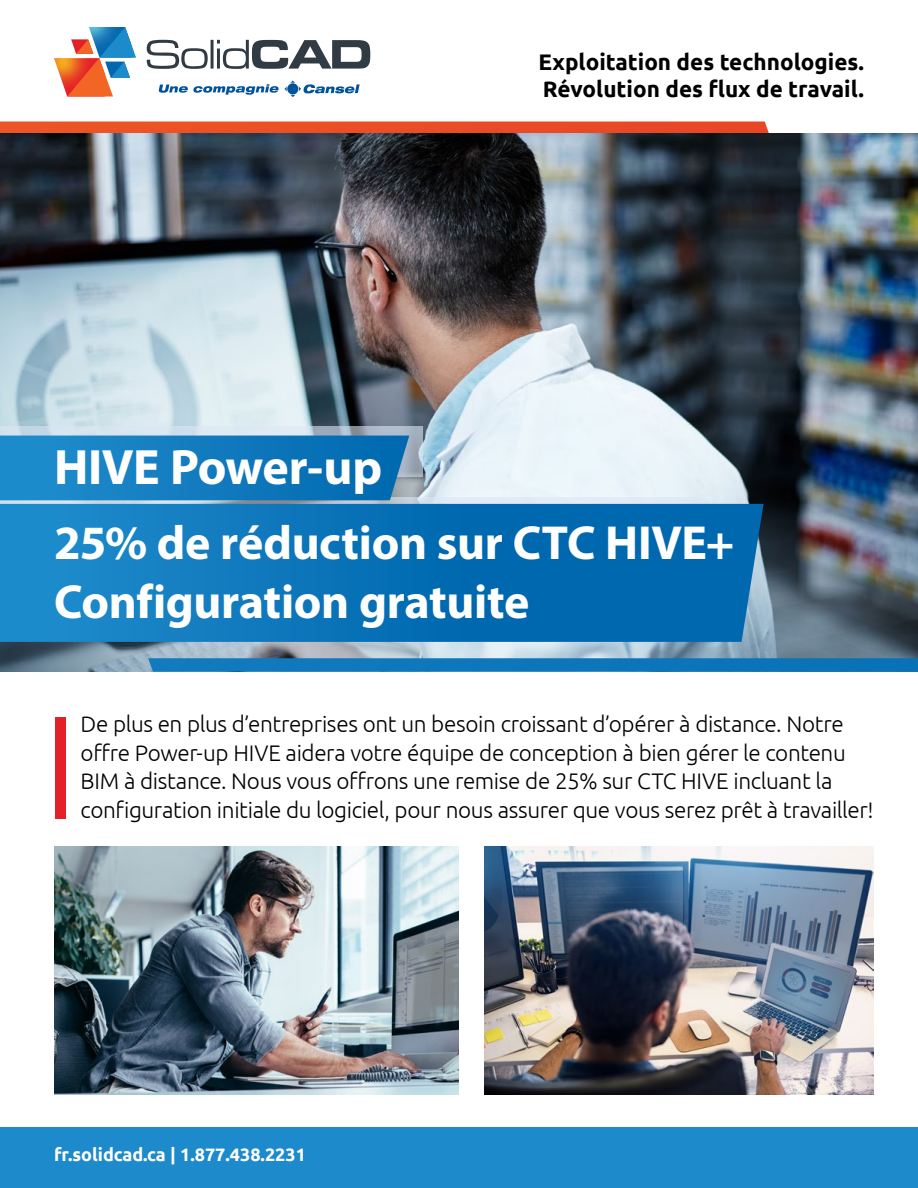
<style>
.page{position:relative;width:918px;height:1188px;background:#fff}
.page>*{position:absolute;margin:0;border:0;box-sizing:border-box;transform-origin:0 0}
.t1{font:700 49.95px "Myriad Pro";letter-spacing:-.01em;color:#fff}
.t2{font:700 48px/59.4px "Myriad Pro";letter-spacing:-.005em;color:#fff}
.t3{font:300 22.5px/28.5px "Ubuntu";letter-spacing:-.015em;color:#000}
.t4{font:700 22.5px/27px "Ubuntu";color:#000}
.t5{font:700 18px "Ubuntu";color:#fff}
</style>
<div class="page">
<div style="left:0;top:1127px;width:918px;height:61px;background:#1c8acb"></div>
<div style="left:0;top:122px;width:769px;height:11px;background:#eb4d26"></div>
<img style="left:0;top:133px;width:918px;height:539px">
<svg style="left:148px;top:658px;width:770px;height:14px;background:#1278ba"></svg>
<img style="left:54px;top:58px;width:13px;height:38px">
<img style="left:67px;top:58px;width:46px;height:39px">
<img style="left:71px;top:39px;width:5px;height:14px">
<img style="left:76px;top:39px;width:13px;height:15px">
<img style="left:89px;top:27px;width:11px;height:31px">
<img style="left:100px;top:27px;width:36px;height:31px">
<img style="left:105px;top:62px;width:6px;height:16px">
<img style="left:111px;top:62px;width:19px;height:16px">
<img style="left:147px;top:40px;width:223px;height:29px">
<svg style="left:158px;top:81px;width:202px;height:16px"></svg>
<svg style="left:0;top:427px;width:422px;height:50px;background:#bccddc"></svg>
<svg style="left:0;top:498px;width:700px;height:6px;background:#c2d3e2"></svg>
<svg style="left:0;top:436px;width:409px;height:64px;background:#147cbe"></svg>
<svg style="left:0;top:504px;width:764px;height:138px;background:#0c74b8"></svg>
<div style="left:55px;top:717px;width:10px;height:102px;background:#e32228"></div>
<img style="left:54px;top:846px;width:405px;height:249px">
<img style="left:485px;top:846px;width:389px;height:249px">
<p class="t4" style="left:538px;top:48px;width:327px">Exploitation des technologies.<br>Révolution des flux de travail.</p>
<h1 class="t1" style="left:54px;top:435px;width:330px">HIVE Power-up</h1>
<h2 class="t2" style="left:54px;top:511px;width:682px">25% de réduction sur CTC HIVE+<br>Configuration gratuite</h2>
<p class="t3" style="left:81px;top:709px;width:795px">De plus en plus d’entreprises ont un besoin croissant d’opérer à distance. Notre offre Power-up HIVE aidera votre équipe de conception à bien gérer le contenu BIM à distance. Nous vous offrons une remise de 25% sur CTC HIVE incluant la configuration initiale du logiciel, pour nous assurer que vous serez prêt à travailler!</p>
<p class="t5" style="left:54px;top:1144px;width:253px">fr.solidcad.ca | 1.877.438.2231</p>
</div>
